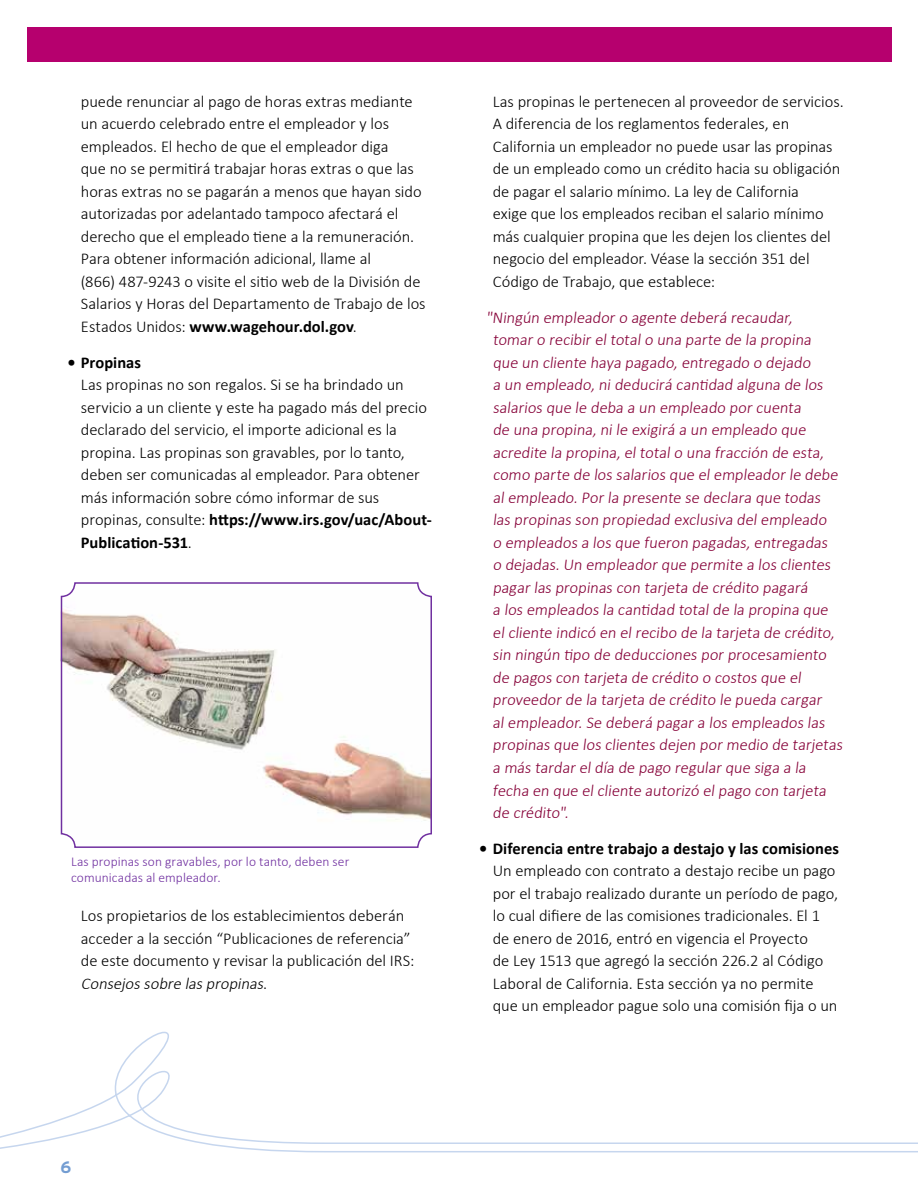
<style>
.page{position:relative;width:918px;height:1188px;background:#fff}
.page>*{position:absolute;margin:0;border:0;box-sizing:border-box;transform-origin:0 0}
.t1{font:300 16.5px/22.5px "Calibri";letter-spacing:-.005em;color:#000}
.t2{font:300 16.5px/22.5px "Calibri";letter-spacing:-.085em;color:#860038}
.t3{font:700 16.5px "Calibri";color:#000}
.t4{font:700 16.5px "Interstate";color:#739dd2}
.t5{font:300 13.5px/16.5px "Calibri";letter-spacing:.005em;color:#7030a0}
.s1{font-weight:700}
.s2{font-style:italic}
</style>
<div class="page">
<svg style="left:0;top:1031px;width:918px;height:122px"></svg>
<div style="left:27px;top:27px;width:864px;height:35px;background:#b6006e"></div>
<img style="left:64px;top:585px;width:365px;height:260px">
<div style="left:61px;top:582px;width:371px;height:266px;border:2px solid #7030a0;border-radius:13px"></div>
<p class="t1" style="left:81px;top:90px;width:342px">puede renunciar al pago de horas extras mediante un acuerdo celebrado entre el empleador y los empleados. El hecho de que el empleador diga<br>que no se permitirá trabajar horas extras o que las horas extras no se pagarán a menos que hayan sido autorizadas por adelantado tampoco afectará el derecho que el empleado tiene a la remuneración.<br>Para obtener información adicional, llame al</p>
<p class="t1" style="left:81px;top:270px;width:346px">(866) 487-9243 o visite el sitio web de la división de<br>Salarios y Horas del departamento de Trabajo de los<br>Estados Unidos: <span class="s1">www.wagehour.dol.gov</span>.</p>
<p class="t1" style="left:81px;top:351px;width:353px;text-indent:-13px"><span class="s1">• Propinas<br></span>Las propinas no son regalos. Si se ha brindado un servicio a un cliente y este ha pagado más del precio declarado del servicio, el importe adicional es la propina. Las propinas son gravables, por lo tanto, deben ser comunicadas al empleador. Para obtener más información sobre cómo informar de sus propinas, consulte: <span class="s1">https://www.irs.gov/uac/About-Publication-531</span>.</p>
<p class="t5" style="left:71px;top:853px;width:280px">Las propinas son gravables, por lo tanto, deben ser comunicadas al empleador.</p>
<p class="t1" style="left:81px;top:905px;width:335px">Los propietarios de los establecimientos deberán acceder a la sección “Publicaciones de referencia” de este documento y revisar la publicación del IrS:<br><span class="s2">Consejossobre laspropinas</span>.</p>
<p class="t1" style="left:493px;top:90px;width:353px">Las propinas le pertenecen al proveedor de servicios. a diferencia de los reglamentos federales, en California un empleador no puede usar las propinas de un empleado como un crédito hacia su obligación de pagar el salario mínimo. La ley de California<br>exige que los empleados reciban el salario mínimo más cualquier propina que les dejen los clientes del negocio del empleador. Véase la sección 351 del Código de Trabajo, que establece:</p>
<p class="t2" style="left:493px;top:306px;width:349px;text-indent:-7px">"Ningún empleador o agente deberá recaudar, tomar o recibir el total o una parte de la propina que un cliente haya pagado, entregado o dejado<br>a un empleado, ni deducirá cantidad alguna de los salarios que le deba a un empleado por cuenta<br>de una propina, ni le exigirá a un empleado que acredite la propina, el total o una fracción de esta, como parte de los salarios que el empleador le debe al empleado. Por la presente se declara que todas las propinas son propiedad exclusiva del empleado</p>
<p class="t2" style="left:493px;top:531px;width:339px">o empleados a los que fueron pagadas, entregadas</p>
<p class="t2" style="left:493px;top:554px;width:354px">o dejadas. Un empleador que permite a los clientes pagar las propinas con tarjeta de crédito pagará<br>a los empleados la cantidad total de la propina que el cliente indicó en el recibo de la tarjeta de crédito, sin ningún tipo de deducciones por procesamiento de pagos con tarjeta de crédito o costos que el proveedor de la tarjeta de crédito le pueda cargar<br>al empleador. Se deberá pagar a los empleados las propinas que los clientes dejen por medio de tarjetas a más tardar el día de pago regular que siga a la fecha en que el cliente autorizó el pago con tarjeta de crédito".</p>
<p class="t3" style="left:479px;top:838px;width:361px">• Diferencia entre trabajo a destajo y las comisiones</p>
<p class="t1" style="left:493px;top:859px;width:347px">Un empleado con contrato a destajo recibe un pago por el trabajo realizado durante un período de pago, lo cual difiere de las comisiones tradicionales. El 1 de enero de 2016, entró en vigencia el Proyecto<br>de Ley 1513 que agregó la sección 226.2 al Código Laboral de California. Esta sección ya no permite que un empleador pague solo una comisión fija o un</p>
<p class="t4" style="left:60px;top:1158px;width:12px">6</p>
</div>
